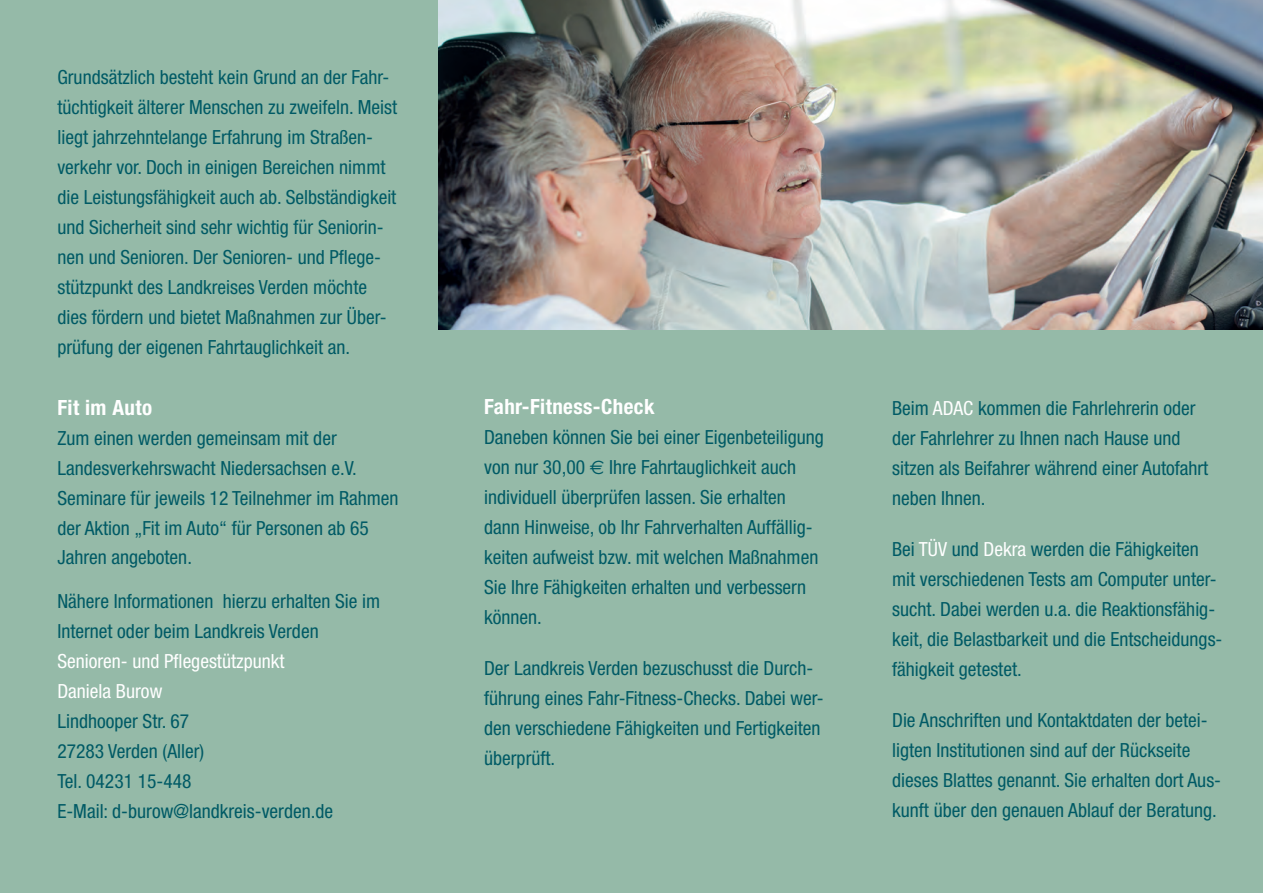
<style>
.page{position:relative;width:1263px;height:893px;background:#fff}
.page>*{position:absolute;margin:0;border:0;box-sizing:border-box;transform-origin:0 0}
.Absatzformat_1{font:700 condensed 21px "Helvetica Neue";letter-spacing:.02em;color:#fff}
.t1{font:condensed 19.5px/30px "Helvetica Neue";color:#005a65}
.t2{font:condensed 19.5px "Helvetica Neue";color:#fff}
.s1{font-family:"Euro Sans";font-stretch:normal}
.s2{color:#fff}
</style>
<div class="page">
<div style="left:850px;top:0;width:413px;height:893px;background:#95baa8"></div>
<div style="left:425px;top:0;width:425px;height:893px;background:#95baa8"></div>
<div style="left:0;top:0;width:425px;height:893px;background:#95baa8"></div>
<img style="left:438px;top:0;width:825px;height:330px">
<p class="t1" style="left:57px;top:62px;width:341px">Grundsätzlich besteht kein Grund an der Fahr&shy;tüchtigkeit älterer Menschen zu zweifeln. Meist liegt jahrzehntelange Erfahrung im Straßen&shy;verkehr vor. Doch in einigen Bereichen nimmt die Leistungsfähigkeit auch ab. Selbständigkeit und Sicherheit sind sehr wichtig für Seniorin&shy;nen und Senioren. Der Senioren- und Pflege&shy;stützpunkt des Landkreises Verden möchte dies fördern und bietet Maßnahmen zur Über&shy;prüfung der eigenen Fahrtauglichkeit an.</p>
<p class="Absatzformat_1" style="left:57px;top:394px;width:96px">Fit im Auto</p>
<p class="t1" style="left:57px;top:422px;width:301px">Zum einen werden gemeinsam mit der<br>Landesverkehrswacht Niedersachsen e.V.</p>
<p class="t1" style="left:57px;top:482px;width:343px">Seminare für jeweils 12 Teilnehmer im Rahmen der Aktion „Fit im Auto“ für Personen ab 65<br>Jahren angeboten.</p>
<p class="t1" style="left:57px;top:586px;width:324px">Nähere Informationen hierzu erhalten Sie im<br>Internet oder beim Landkreis Verden</p>
<p class="t2" style="left:57px;top:650px;width:229px">Senioren- und Pflegestützpunkt</p>
<p class="t2" style="left:57px;top:680px;width:106px">Daniela Burow</p>
<p class="t1" style="left:57px;top:706px;width:133px">Lindhooper Str. 67</p>
<p class="t1" style="left:57px;top:736px;width:148px">27283 Verden (Aller)</p>
<p class="t1" style="left:57px;top:766px;width:136px">Tel. 04231 15-448</p>
<p class="t1" style="left:57px;top:796px;width:277px">E-Mail: d-burow@landkreis-verden.de</p>
<p class="Absatzformat_1" style="left:484px;top:394px;width:172px">Fahr-Fitness-Check</p>
<p class="t1" style="left:484px;top:422px;width:341px">Daneben können Sie bei einer Eigenbeteiligung von nur 30,00 <span class="s1">€</span> Ihre Fahrtauglichkeit auch individuell überprüfen lassen. Sie erhalten dann Hinweise, ob Ihr Fahrverhalten Auffällig&shy;keiten aufweist bzw. mit welchen Maßnahmen Sie Ihre Fähigkeiten erhalten und verbessern können.</p>
<p class="t1" style="left:484px;top:653px;width:341px">Der Landkreis Verden bezuschusst die Durch&shy;führung eines Fahr-Fitness-Checks. Dabei wer&shy;den verschiedene Fähigkeiten und Fertigkeiten überprüft.</p>
<p class="t1" style="left:892px;top:393px;width:318px">Beim <span class="s2">ADAC</span> kommen die Fahrlehrerin oder der Fahrlehrer zu Ihnen nach Hause und sitzen als Beifahrer während einer Autofahrt neben Ihnen.</p>
<p class="t1" style="left:892px;top:534px;width:332px">Bei <span class="s2">TÜV</span> und <span class="s2">Dekra</span> werden die Fähigkeiten mit verschiedenen Tests am Computer unter&shy;sucht. Dabei werden u.a. die Reaktionsfähig&shy;keit, die Belastbarkeit und die Entscheidungs&shy;fähigkeit getestet.</p>
<p class="t1" style="left:892px;top:705px;width:330px">Die Anschriften und Kontaktdaten der betei&shy;ligten Institutionen sind auf der Rückseite dieses Blattes genannt. Sie erhalten dort Aus&shy;kunft über den genauen Ablauf der Beratung.</p>
</div>
